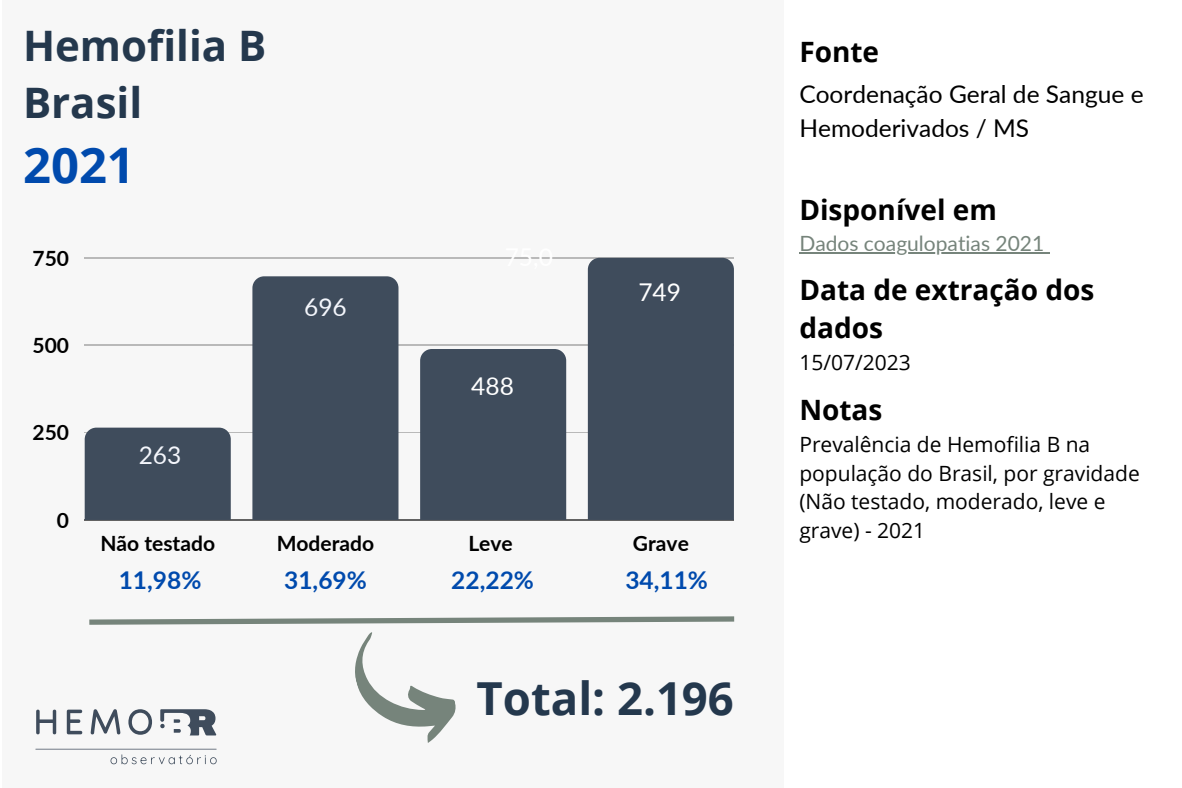
<style>
.page{position:relative;width:1182px;height:788px;background:#fff}
.page>*{position:absolute;margin:0;border:0;box-sizing:border-box;transform-origin:0 0}
.t1{font:700 49px "Open Sans";color:#004aad}
.t2{font:700 45.5px "Open Sans";color:#24384d}
.t3{font:700 42px "Open Sans";color:#24384d}
.t4{font:700 28px/38.1px "Open Sans";color:#000}
.t5{font:24.5px/34.1px "Lato";color:#000}
.t6{font:700 24.5px "Lato";color:#004aad}
.t7{font:24.5px "Lato";color:#f4f6fc}
.t8{font:24.5px "Lato";color:#fff}
.t9{font:21px/28.9px "Open Sans";color:#000}
.t10{font:700 21px "Lato";color:#000}
.t11{font:21px "Lato";color:#76847b}
</style>
<div class="page">
<div style="left:2px;top:0;width:782px;height:787px;background:#f7f7f7"></div>
<hr style="left:85px;top:257px;width:648px;height:1px;background:#000">
<hr style="left:85px;top:345px;width:648px;height:1px;background:#000">
<hr style="left:85px;top:432px;width:648px;height:1px;background:#000">
<hr style="left:85px;top:519px;width:648px;height:1px;background:#000">
<div style="left:85px;top:427px;width:146px;height:93px;background:#3f4c5c"></div>
<div style="left:252px;top:276px;width:146px;height:244px;background:#3f4c5c"></div>
<div style="left:420px;top:349px;width:146px;height:171px;background:#3f4c5c"></div>
<div style="left:587px;top:258px;width:146px;height:262px;background:#3f4c5c"></div>
<svg style="left:35px;top:616px;width:700px;height:148px"></svg>
<hr style="left:799px;top:252px;width:245px;height:1px;background:#76847b">
<p class="t3" style="left:23px;top:16px;width:245px">Hemofilia B</p>
<p class="t3" style="left:23px;top:73px;width:121px">Brasil</p>
<p class="t1" style="left:23px;top:131px;width:113px">2021</p>
<p class="t10" style="left:33px;top:245px;width:38px">750</p>
<p class="t10" style="left:33px;top:332px;width:38px">500</p>
<p class="t10" style="left:33px;top:419px;width:38px">250</p>
<p class="t10" style="left:57px;top:507px;width:14px">0</p>
<p class="t7" style="left:139px;top:439px;width:44px">263</p>
<p class="t7" style="left:304px;top:291px;width:44px">696</p>
<p class="t8" style="left:471px;top:371px;width:44px">488</p>
<p class="t8" style="left:638px;top:277px;width:44px">749</p>
<p class="t10" style="left:100px;top:530px;width:116px">Não testado</p>
<p class="t10" style="left:276px;top:530px;width:99px">Moderado</p>
<p class="t10" style="left:468px;top:530px;width:46px">Leve</p>
<p class="t10" style="left:632px;top:530px;width:58px">Grave</p>
<p class="t6" style="left:119px;top:565px;width:84px">11,98%</p>
<p class="t6" style="left:284px;top:565px;width:84px">31,69%</p>
<p class="t6" style="left:451px;top:565px;width:84px">22,22%</p>
<p class="t6" style="left:625px;top:565px;width:84px">34,11%</p>
<p class="t2" style="left:476px;top:666px;width:259px">Total: 2.196</p>
<p class="t4" style="left:799px;top:32px;width:81px">Fonte</p>
<p class="t5" style="left:799px;top:76px;width:346px">Coordenação Geral de Sangue e<br>Hemoderivados / MS</p>
<p class="t4" style="left:799px;top:190px;width:199px">Disponível em</p>
<p class="t11" style="left:799px;top:230px;width:246px">Dados coagulopatias 2021</p>
<p class="t4" style="left:799px;top:270px;width:296px">Data de extração dos dados</p>
<p class="t9" style="left:799px;top:347px;width:113px">15/07/2023</p>
<p class="t4" style="left:799px;top:390px;width:85px">Notas</p>
<p class="t9" style="left:799px;top:429px;width:342px">Prevalência de Hemofilia B na população do Brasil, por gravidade (Não testado, moderado, leve e grave) - 2021</p>
</div>
